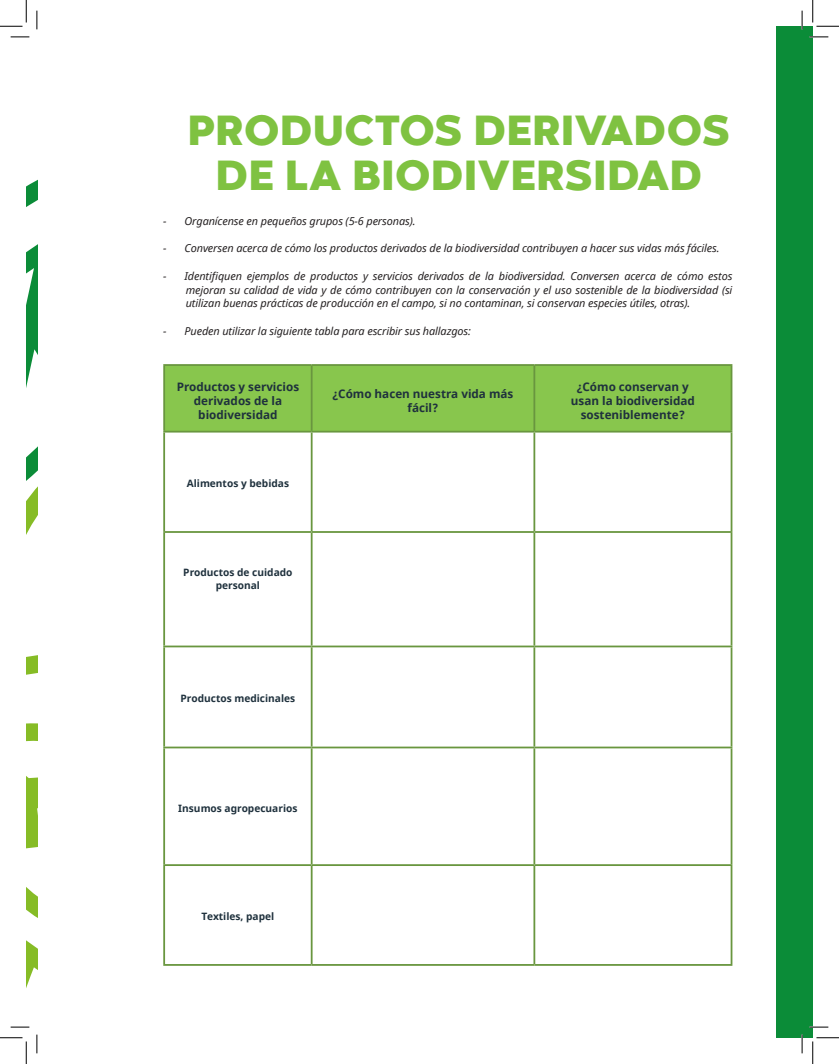
<style>
.page{position:relative;width:839px;height:1064px;background:#fff}
.page>*{position:absolute;margin:0;border:0;box-sizing:border-box;transform-origin:0 0}
.t1{font:800 44.25px/44.2px "Codec Warm";color:#7fc241;text-align:center}
.t2{font:700 11.62px/14px "Noto Sans";color:#1f313d;text-align:center}
.t3{font:italic 10.88px/13.8px "Noto Sans";letter-spacing:-.01em;color:#231f20;text-align:justify}
.t4{font:700 10.12px/12.2px "Noto Sans";color:#1f313d;text-align:center}
</style>
<div class="page">
<div style="left:165px;top:366px;width:565px;height:65px;background:#88c64d"></div>
<svg style="left:312px;top:432px;width:418px;height:532px"></svg>
<hr style="left:311px;top:366px;width:1px;height:65px;background:#69963f">
<hr style="left:533px;top:366px;width:2px;height:65px;background:#69963f">
<hr style="left:730px;top:366px;width:2px;height:65px;background:#69963f">
<hr style="left:533px;top:432px;width:2px;height:99px;background:#69963f">
<hr style="left:163px;top:531px;width:149px;height:2px;background:#69963f">
<hr style="left:533px;top:533px;width:2px;height:112px;background:#69963f">
<hr style="left:163px;top:645px;width:149px;height:2px;background:#69963f">
<hr style="left:533px;top:647px;width:2px;height:99px;background:#69963f">
<hr style="left:163px;top:746px;width:149px;height:2px;background:#69963f">
<hr style="left:533px;top:748px;width:2px;height:116px;background:#69963f">
<hr style="left:163px;top:864px;width:149px;height:2px;background:#69963f">
<hr style="left:533px;top:866px;width:2px;height:98px;background:#69963f">
<hr style="left:163px;top:964px;width:149px;height:2px;background:#69963f">
<hr style="left:163px;top:364px;width:149px;height:2px;background:#69963f">
<hr style="left:163px;top:366px;width:2px;height:65px;background:#69963f">
<hr style="left:312px;top:364px;width:222px;height:2px;background:#69963f">
<hr style="left:534px;top:364px;width:198px;height:2px;background:#69963f">
<hr style="left:163px;top:431px;width:149px;height:1px;background:#69963f">
<hr style="left:312px;top:431px;width:222px;height:1px;background:#69963f">
<hr style="left:311px;top:432px;width:1px;height:99px;background:#69963f">
<hr style="left:534px;top:431px;width:198px;height:1px;background:#69963f">
<hr style="left:312px;top:531px;width:222px;height:2px;background:#69963f">
<hr style="left:311px;top:533px;width:1px;height:112px;background:#69963f">
<hr style="left:534px;top:531px;width:198px;height:2px;background:#69963f">
<hr style="left:312px;top:645px;width:222px;height:2px;background:#69963f">
<hr style="left:311px;top:647px;width:1px;height:99px;background:#69963f">
<hr style="left:534px;top:645px;width:198px;height:2px;background:#69963f">
<hr style="left:312px;top:746px;width:222px;height:2px;background:#69963f">
<hr style="left:311px;top:748px;width:1px;height:116px;background:#69963f">
<hr style="left:534px;top:746px;width:198px;height:2px;background:#69963f">
<hr style="left:312px;top:864px;width:222px;height:2px;background:#69963f">
<hr style="left:311px;top:866px;width:1px;height:98px;background:#69963f">
<hr style="left:534px;top:864px;width:198px;height:2px;background:#69963f">
<hr style="left:312px;top:964px;width:222px;height:2px;background:#69963f">
<hr style="left:534px;top:964px;width:198px;height:2px;background:#69963f">
<hr style="left:163px;top:432px;width:2px;height:99px;background:#69963f">
<hr style="left:730px;top:432px;width:2px;height:99px;background:#69963f">
<hr style="left:163px;top:533px;width:2px;height:112px;background:#69963f">
<hr style="left:730px;top:533px;width:2px;height:112px;background:#69963f">
<hr style="left:163px;top:647px;width:2px;height:99px;background:#69963f">
<hr style="left:730px;top:647px;width:2px;height:99px;background:#69963f">
<hr style="left:163px;top:748px;width:2px;height:116px;background:#69963f">
<hr style="left:730px;top:748px;width:2px;height:116px;background:#69963f">
<hr style="left:163px;top:866px;width:2px;height:98px;background:#69963f">
<hr style="left:730px;top:866px;width:2px;height:98px;background:#69963f">
<div style="left:776px;top:26px;width:37px;height:1012px;background:#0b8c38"></div>
<svg style="left:11px;top:36px;width:18px;height:2px"></svg>
<svg style="left:809px;top:36px;width:19px;height:2px"></svg>
<svg style="left:809px;top:1026px;width:19px;height:2px"></svg>
<svg style="left:36px;top:11px;width:2px;height:18px"></svg>
<svg style="left:801px;top:11px;width:2px;height:18px"></svg>
<svg style="left:801px;top:1034px;width:2px;height:19px"></svg>
<svg style="left:0;top:0;width:27px;height:27px"></svg>
<svg style="left:0;top:179px;width:38px;height:885px"></svg>
<svg style="left:812px;top:0;width:27px;height:27px"></svg>
<svg style="left:812px;top:1037px;width:27px;height:27px"></svg>
<h1 class="t1" style="left:187px;top:111px;width:544px">PRODUCTOS DERIVADOS<br>DE LA BIODIVERSIDAD</h1>
<p class="t3" style="left:163px;top:214px;width:254px">- Organícense en pequeños grupos (5-6 personas).</p>
<p class="t3" style="left:163px;top:241px;width:558px">- Conversen acerca de cómo los productos derivados de la biodiversidad contribuyen a hacer sus vidas más fáciles.</p>
<p class="t3" style="left:186px;top:269px;width:548px;text-indent:-22px">- Identifiquen ejemplos de productos y servicios derivados de la biodiversidad. Conversen acerca de cómo estos mejoran su calidad de vida y de cómo contribuyen con la conservación y el uso sostenible de la biodiversidad (si utilizan buenas prácticas de producción en el campo, si no contaminan, si conservan especies útiles, otras).</p>
<p class="t3" style="left:163px;top:324px;width:309px">- Pueden utilizar la siguiente tabla para escribir sus hallazgos:</p>
<p class="t2" style="left:177px;top:380px;width:124px">Productos y servicios derivados de la biodiversidad</p>
<p class="t2" style="left:333px;top:387px;width:182px">¿Cómo hacen nuestra vida más fácil?</p>
<p class="t2" style="left:571px;top:380px;width:126px">¿Cómo conservan y usan la biodiversidad sosteniblemente?</p>
<p class="t4" style="left:187px;top:478px;width:104px">Alimentos y bebidas</p>
<p class="t4" style="left:183px;top:567px;width:111px">Productos de cuidado personal</p>
<p class="t4" style="left:181px;top:693px;width:116px">Productos medicinales</p>
<p class="t4" style="left:178px;top:802px;width:121px">Insumos agropecuarios</p>
<p class="t4" style="left:202px;top:911px;width:74px">Textiles, papel</p>
</div>
